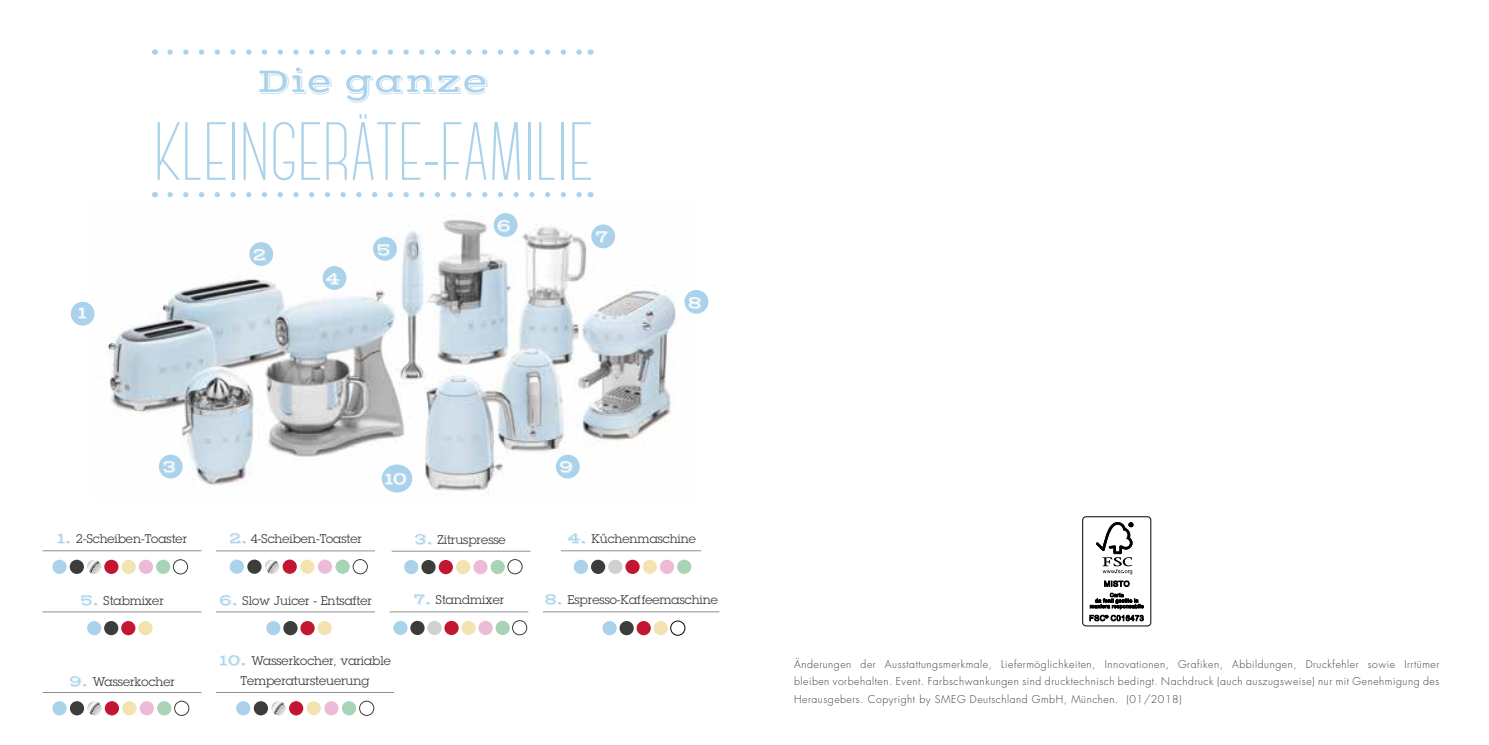
<style>
.page{position:relative;width:1489px;height:745px;background:#fff}
.page>*{position:absolute;margin:0;border:0;box-sizing:border-box;transform-origin:0 0}
.t1{font:300 82.25px "Canter";color:#abd2eb}
.t2{font:35px "Vast Shadow";color:#abd2eb}
.t3{font:17.5px "Vast Shadow";color:#fff}
.t4{font:12.25px/19.2px "Lubalin Graph Std";color:#3c3c3b;text-align:center}
.t5{font:300 10.5px/17.5px "Futura Std";letter-spacing:.05em;color:#3c3c3b;text-align:justify}
.s1{font-family:"Vast Shadow";font-size:15.75px;color:#abd2eb}
</style>
<div class="page">
<svg style="left:170px;top:49px;width:412px;height:6px"></svg>
<svg style="left:170px;top:192px;width:412px;height:5px"></svg>
<div style="left:1082px;top:516px;width:69px;height:110px;border:1px solid #000;border-radius:3px"></div>
<svg style="left:1096px;top:522px;width:37px;height:64px"></svg>
<svg style="left:1089px;top:592px;width:54px;height:29px"></svg>
<img style="left:91px;top:213px;width:605px;height:280px">
<hr style="left:543px;top:611px;width:176px;height:1px;background:#8e8f8f">
<div style="left:438px;top:559px;width:15px;height:14px;background:#c31632;border-radius:50%"></div>
<div style="left:456px;top:559px;width:14px;height:14px;background:#f2e3b0;border-radius:50%"></div>
<div style="left:473px;top:559px;width:14px;height:14px;background:#edbad7;border-radius:50%"></div>
<div style="left:490px;top:559px;width:15px;height:14px;background:#a8d4b5;border-radius:50%"></div>
<div style="left:404px;top:559px;width:14px;height:14px;background:#abd2eb;border-radius:50%"></div>
<div style="left:421px;top:559px;width:14px;height:14px;background:#3c3c3b;border-radius:50%"></div>
<hr style="left:391px;top:550px;width:139px;height:1px;background:#8e8f8f">
<hr style="left:216px;top:611px;width:159px;height:1px;background:#8e8f8f">
<div style="left:121px;top:620px;width:14px;height:14px;background:#c31632;border-radius:50%"></div>
<div style="left:300px;top:620px;width:14px;height:14px;background:#c31632;border-radius:50%"></div>
<div style="left:636px;top:620px;width:14px;height:14px;background:#c31632;border-radius:50%"></div>
<div style="left:138px;top:620px;width:14px;height:14px;background:#f2e3b0;border-radius:50%"></div>
<div style="left:317px;top:620px;width:15px;height:14px;background:#f2e3b0;border-radius:50%"></div>
<div style="left:653px;top:620px;width:15px;height:14px;background:#f2e3b0;border-radius:50%"></div>
<div style="left:670px;top:620px;width:15px;height:15px;border:1px solid #000;border-radius:50%"></div>
<div style="left:87px;top:620px;width:14px;height:14px;background:#abd2eb;border-radius:50%"></div>
<div style="left:266px;top:620px;width:14px;height:14px;background:#abd2eb;border-radius:50%"></div>
<div style="left:602px;top:620px;width:14px;height:14px;background:#abd2eb;border-radius:50%"></div>
<div style="left:104px;top:620px;width:14px;height:14px;background:#3c3c3b;border-radius:50%"></div>
<div style="left:283px;top:620px;width:14px;height:14px;background:#3c3c3b;border-radius:50%"></div>
<div style="left:619px;top:620px;width:14px;height:14px;background:#3c3c3b;border-radius:50%"></div>
<hr style="left:42px;top:611px;width:159px;height:1px;background:#8e8f8f">
<div style="left:444px;top:620px;width:14px;height:14px;background:#c31632;border-radius:50%"></div>
<div style="left:461px;top:620px;width:14px;height:14px;background:#f2e3b0;border-radius:50%"></div>
<div style="left:478px;top:620px;width:14px;height:14px;background:#edbad7;border-radius:50%"></div>
<div style="left:495px;top:620px;width:14px;height:14px;background:#a8d4b5;border-radius:50%"></div>
<div style="left:393px;top:620px;width:14px;height:14px;background:#abd2eb;border-radius:50%"></div>
<div style="left:410px;top:620px;width:14px;height:14px;background:#3c3c3b;border-radius:50%"></div>
<div style="left:427px;top:620px;width:14px;height:14px;background:#d0d0d0;border-radius:50%"></div>
<hr style="left:389px;top:611px;width:139px;height:1px;background:#8e8f8f">
<div style="left:625px;top:559px;width:14px;height:14px;background:#c31632;border-radius:50%"></div>
<div style="left:642px;top:559px;width:15px;height:14px;background:#f2e3b0;border-radius:50%"></div>
<div style="left:660px;top:559px;width:14px;height:14px;background:#edbad7;border-radius:50%"></div>
<div style="left:677px;top:559px;width:14px;height:14px;background:#a8d4b5;border-radius:50%"></div>
<div style="left:573px;top:559px;width:15px;height:14px;background:#abd2eb;border-radius:50%"></div>
<div style="left:591px;top:559px;width:14px;height:14px;background:#3c3c3b;border-radius:50%"></div>
<div style="left:608px;top:559px;width:14px;height:14px;background:#d0d0d0;border-radius:50%"></div>
<hr style="left:561px;top:550px;width:140px;height:1px;background:#8e8f8f">
<hr style="left:42px;top:550px;width:159px;height:1px;background:#8e8f8f">
<svg style="left:87px;top:559px;width:14px;height:14px"></svg>
<div style="left:104px;top:559px;width:14px;height:14px;background:#c31632;border-radius:50%"></div>
<div style="left:121px;top:559px;width:15px;height:14px;background:#f2e3b0;border-radius:50%"></div>
<div style="left:139px;top:559px;width:14px;height:14px;background:#edbad7;border-radius:50%"></div>
<div style="left:156px;top:559px;width:14px;height:14px;background:#a8d4b5;border-radius:50%"></div>
<div style="left:52px;top:559px;width:15px;height:14px;background:#abd2eb;border-radius:50%"></div>
<div style="left:70px;top:559px;width:14px;height:14px;background:#3c3c3b;border-radius:50%"></div>
<div style="left:173px;top:559px;width:15px;height:14px;border:1px solid #3c3c3b;border-radius:50%"></div>
<hr style="left:216px;top:550px;width:159px;height:1px;background:#8e8f8f">
<svg style="left:265px;top:559px;width:14px;height:14px"></svg>
<div style="left:282px;top:559px;width:15px;height:14px;background:#c31632;border-radius:50%"></div>
<div style="left:300px;top:559px;width:14px;height:14px;background:#f2e3b0;border-radius:50%"></div>
<div style="left:318px;top:559px;width:14px;height:14px;background:#edbad7;border-radius:50%"></div>
<div style="left:335px;top:559px;width:15px;height:14px;background:#a8d4b5;border-radius:50%"></div>
<div style="left:230px;top:559px;width:14px;height:14px;background:#abd2eb;border-radius:50%"></div>
<div style="left:247px;top:559px;width:14px;height:14px;background:#3c3c3b;border-radius:50%"></div>
<div style="left:353px;top:559px;width:14px;height:14px;border:1px solid #3c3c3b;border-radius:50%"></div>
<div style="left:507px;top:559px;width:15px;height:14px;border:1px solid #3c3c3b;border-radius:50%"></div>
<div style="left:512px;top:620px;width:15px;height:14px;border:1px solid #3c3c3b;border-radius:50%"></div>
<hr style="left:42px;top:691px;width:159px;height:1px;background:#8e8f8f">
<div style="left:105px;top:700px;width:14px;height:15px;background:#c31632;border-radius:50%"></div>
<div style="left:122px;top:700px;width:14px;height:15px;background:#f2e3b0;border-radius:50%"></div>
<div style="left:140px;top:700px;width:14px;height:15px;background:#edbad7;border-radius:50%"></div>
<div style="left:157px;top:700px;width:14px;height:15px;background:#a8d4b5;border-radius:50%"></div>
<div style="left:52px;top:700px;width:15px;height:15px;background:#abd2eb;border-radius:50%"></div>
<div style="left:70px;top:700px;width:14px;height:15px;background:#3c3c3b;border-radius:50%"></div>
<svg style="left:87px;top:700px;width:15px;height:15px"></svg>
<div style="left:174px;top:700px;width:15px;height:15px;border:1px solid #3c3c3b;border-radius:50%"></div>
<hr style="left:216px;top:691px;width:178px;height:1px;background:#8e8f8f">
<div style="left:289px;top:700px;width:14px;height:15px;background:#c31632;border-radius:50%"></div>
<div style="left:307px;top:700px;width:14px;height:15px;background:#f2e3b0;border-radius:50%"></div>
<div style="left:324px;top:700px;width:14px;height:15px;background:#edbad7;border-radius:50%"></div>
<div style="left:342px;top:700px;width:14px;height:15px;background:#a8d4b5;border-radius:50%"></div>
<div style="left:236px;top:700px;width:14px;height:15px;background:#abd2eb;border-radius:50%"></div>
<div style="left:254px;top:700px;width:14px;height:15px;background:#3c3c3b;border-radius:50%"></div>
<svg style="left:271px;top:700px;width:14px;height:15px"></svg>
<div style="left:359px;top:700px;width:15px;height:15px;border:1px solid #3c3c3b;border-radius:50%"></div>
<div style="left:71px;top:301px;width:23px;height:24px;background:#abd2eb;border-radius:50%"></div>
<div style="left:249px;top:242px;width:24px;height:24px;background:#abd2eb;border-radius:50%"></div>
<div style="left:159px;top:454px;width:24px;height:24px;background:#abd2eb;border-radius:50%"></div>
<div style="left:322px;top:266px;width:24px;height:24px;background:#abd2eb;border-radius:50%"></div>
<div style="left:373px;top:237px;width:24px;height:23px;background:#abd2eb;border-radius:50%"></div>
<div style="left:493px;top:213px;width:24px;height:24px;background:#abd2eb;border-radius:50%"></div>
<div style="left:591px;top:224px;width:24px;height:24px;background:#abd2eb;border-radius:50%"></div>
<div style="left:684px;top:290px;width:24px;height:23px;background:#abd2eb;border-radius:50%"></div>
<div style="left:556px;top:454px;width:23px;height:24px;background:#abd2eb;border-radius:50%"></div>
<div style="left:382px;top:464px;width:30px;height:28px;background:#abd2eb;border-radius:50%"></div>
<h2 class="t2" style="left:257px;top:60px;width:233px">Die ganze</h2>
<h1 class="t1" style="left:153px;top:113px;width:441px">KLEINGERÄTE-FAMILIE</h1>
<h3 class="t3" style="left:77px;top:301px;width:11px">1</h3>
<h3 class="t3" style="left:162px;top:456px;width:16px">3</h3>
<h3 class="t3" style="left:253px;top:244px;width:15px">2</h3>
<h3 class="t3" style="left:326px;top:267px;width:16px">4</h3>
<h3 class="t3" style="left:376px;top:238px;width:16px">5</h3>
<h3 class="t3" style="left:384px;top:467px;width:25px">10</h3>
<h3 class="t3" style="left:497px;top:215px;width:16px">6</h3>
<h3 class="t3" style="left:595px;top:226px;width:15px">7</h3>
<h3 class="t3" style="left:559px;top:456px;width:16px">9</h3>
<h3 class="t3" style="left:688px;top:291px;width:16px">8</h3>
<p class="t4" style="left:57px;top:528px;width:132px"><span class="s1">1.</span> 2-Scheiben-Toaster</p>
<p class="t4" style="left:229px;top:528px;width:134px"><span class="s1">2.</span> 4-Scheiben-Toaster</p>
<p class="t4" style="left:568px;top:528px;width:130px"><span class="s1">4.</span> Küchenmaschine</p>
<p class="t4" style="left:414px;top:529px;width:93px"><span class="s1">3.</span> Zitruspresse</p>
<p class="t4" style="left:80px;top:590px;width:85px"><span class="s1">5.</span> Stabmixer</p>
<p class="t4" style="left:219px;top:590px;width:154px"><span class="s1">6.</span> Slow Juicer - Entsafter</p>
<p class="t4" style="left:413px;top:589px;width:92px"><span class="s1">7.</span> Standmixer</p>
<p class="t4" style="left:69px;top:671px;width:107px"><span class="s1">9.</span> Wasserkocher</p>
<p class="t4" style="left:219px;top:651px;width:173px"><span class="s1">10.</span> Wasserkocher, variable<br>Temperatursteuerung</p>
<p class="t4" style="left:544px;top:589px;width:175px"><span class="s1">8.</span> Espresso-Kaffeemaschine</p>
<p class="t5" style="left:794px;top:655px;width:646px">Änderungen der Ausstattungsmerkmale, Liefermöglichkeiten, Innovationen, Grafiken, Abbildungen, Druckfehler sowie Irrtümer bleiben vorbehalten. Event. Farbschwankungen sind drucktechnisch bedingt. Nachdruck (auch auszugsweise) nur mit Genehmigung des Herausgebers. Copyright by SMEG Deutschland GmbH, München. (01/2018)</p>
</div>
